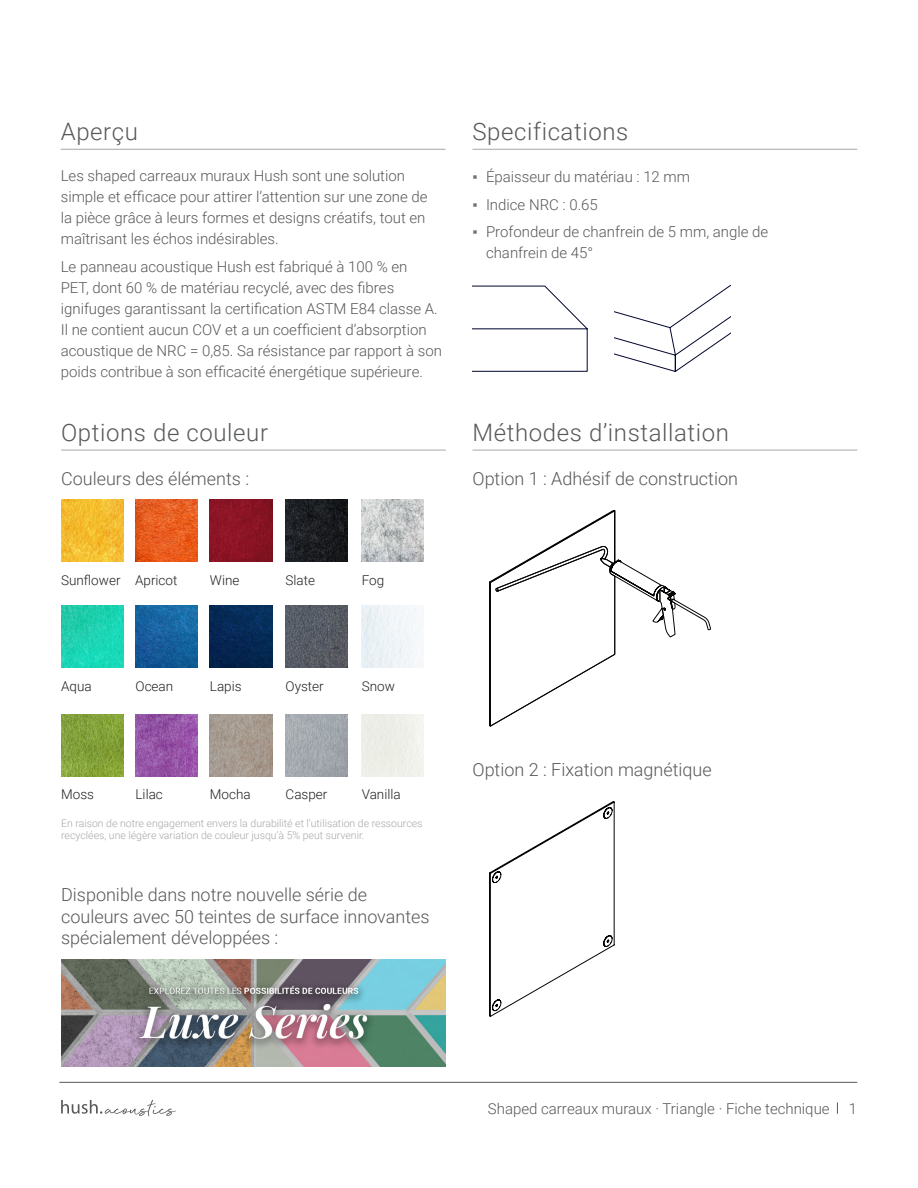
<style>
.page{position:relative;width:918px;height:1188px;background:#fff}
.page>*{position:absolute;margin:0;border:0;box-sizing:border-box;transform-origin:0 0}
.Subheader{font:300 24px "Roboto";letter-spacing:.025em;color:#57585a}
.Product_-_Header{font:300 18px/21.6px "Roboto";color:#57585a}
.Hush_-_Body__blk{font:300 15px/21px "Roboto";color:#57585a}
.Body{font:300 13.5px "Roboto";color:#231f20}
.fineprint{font:300 10.5px/12px "Roboto";color:#a7a7a6}
.s1{font-family:"Arial";font-weight:400;color:#727477}
</style>
<div class="page">
<svg style="left:837px;top:1102px;width:1px;height:12px"></svg>
<hr style="left:59px;top:1082px;width:798px;height:1px;background:#57585a">
<svg style="left:61px;top:1100px;width:115px;height:16px"></svg>
<hr style="left:61px;top:149px;width:385px;height:1px;background:#a7a7a6">
<hr style="left:472px;top:149px;width:385px;height:1px;background:#a7a7a6">
<hr style="left:472px;top:450px;width:385px;height:1px;background:#a7a7a6">
<svg style="left:489px;top:510px;width:222px;height:217px"></svg>
<svg style="left:489px;top:801px;width:125px;height:216px"></svg>
<svg style="left:472px;top:286px;width:116px;height:86px"></svg>
<svg style="left:614px;top:286px;width:116px;height:86px"></svg>
<img style="left:61px;top:959px;width:385px;height:107px">
<hr style="left:61px;top:450px;width:385px;height:1px;background:#a7a7a6">
<img style="left:135px;top:500px;width:62px;height:62px">
<img style="left:61px;top:605px;width:62px;height:62px">
<img style="left:286px;top:714px;width:62px;height:63px">
<img style="left:362px;top:500px;width:62px;height:62px">
<img style="left:210px;top:605px;width:62px;height:62px">
<img style="left:136px;top:714px;width:62px;height:63px">
<img style="left:210px;top:714px;width:62px;height:63px">
<img style="left:61px;top:714px;width:62px;height:63px">
<img style="left:136px;top:605px;width:62px;height:62px">
<img style="left:286px;top:605px;width:62px;height:62px">
<img style="left:286px;top:500px;width:62px;height:62px">
<img style="left:362px;top:605px;width:62px;height:62px">
<img style="left:61px;top:500px;width:62px;height:62px">
<div style="left:362px;top:714px;width:62px;height:63px;background:#edefe8"></div>
<img style="left:210px;top:500px;width:62px;height:62px">
<p class="Subheader" style="left:61px;top:115px;width:79px">Aperçu</p>
<p class="Hush_-_Body__blk" style="left:61px;top:165px;width:368px">Les shaped carreaux muraux Hush sont une solution simple et efficace pour attirer l’attention sur une zone de la pièce grâce à leurs formes et designs créatifs, tout en maîtrisant les échos indésirables.</p>
<p class="Hush_-_Body__blk" style="left:61px;top:256px;width:383px">Le panneau acoustique Hush est fabriqué à 100 % en<br>PET, dont 60 % de matériau recyclé, avec des fibres ignifuges garantissant la certification ASTM E84 classe A.<br>Il ne contient aucun COV et a un coefficient d’absorption acoustique de NRC = 0,85. Sa résistance par rapport à son poids contribue à son efficacité énergétique supérieure.</p>
<p class="Subheader" style="left:61px;top:415px;width:209px">Options de couleur</p>
<p class="Product_-_Header" style="left:61px;top:467px;width:190px">Couleurs des éléments :</p>
<p class="Subheader" style="left:472px;top:115px;width:157px">Specifications</p>
<p class="Hush_-_Body__blk" style="left:472px;top:165px;width:219px"><span class="s1">▪</span> Épaisseur du matériau : 12 mm</p>
<p class="Hush_-_Body__blk" style="left:472px;top:193px;width:127px"><span class="s1">▪</span> Indice NRC : 0.65</p>
<p class="Hush_-_Body__blk" style="left:486px;top:221px;width:284px;text-indent:-14px"><span class="s1">▪</span> Profondeur de chanfrein de 5 mm, angle de chanfrein de 45°</p>
<p class="Subheader" style="left:472px;top:415px;width:258px">Méthodes d’installation</p>
<p class="Product_-_Header" style="left:472px;top:467px;width:267px">Option 1 : Adhésif de construction</p>
<p class="Body" style="left:61px;top:571px;width:61px">Sunflower</p>
<p class="Body" style="left:135px;top:571px;width:44px">Apricot</p>
<p class="Body" style="left:210px;top:571px;width:31px">Wine</p>
<p class="Body" style="left:286px;top:571px;width:31px">Slate</p>
<p class="Body" style="left:362px;top:571px;width:24px">Fog</p>
<p class="Body" style="left:61px;top:677px;width:32px">Aqua</p>
<p class="Body" style="left:136px;top:677px;width:39px">Ocean</p>
<p class="Body" style="left:286px;top:677px;width:40px">Oyster</p>
<p class="Body" style="left:210px;top:677px;width:33px">Lapis</p>
<p class="Body" style="left:362px;top:677px;width:35px">Snow</p>
<p class="Body" style="left:61px;top:785px;width:34px">Moss</p>
<p class="Body" style="left:136px;top:785px;width:29px">Lilac</p>
<p class="Body" style="left:210px;top:785px;width:42px">Mocha</p>
<p class="Body" style="left:286px;top:785px;width:43px">Casper</p>
<p class="Body" style="left:362px;top:785px;width:40px">Vanilla</p>
<p class="fineprint" style="left:61px;top:817px;width:363px">En raison de notre engagement envers la durabilité et l’utilisation de ressources recyclées, une légère variation de couleur jusqu’à 5% peut survenir.</p>
<p class="Product_-_Header" style="left:61px;top:883px;width:370px">Disponible dans notre nouvelle série de couleurs avec 50 teintes de surface innovantes spécialement développées :</p>
<p class="Product_-_Header" style="left:472px;top:758px;width:241px">Option 2 : Fixation magnétique</p>
<p class="Hush_-_Body__blk" style="left:488px;top:1097px;width:343px">Shaped carreaux muraux · Triangle · Fiche technique</p>
<p class="Hush_-_Body__blk" style="left:849px;top:1097px;width:10px">1</p>
</div>
